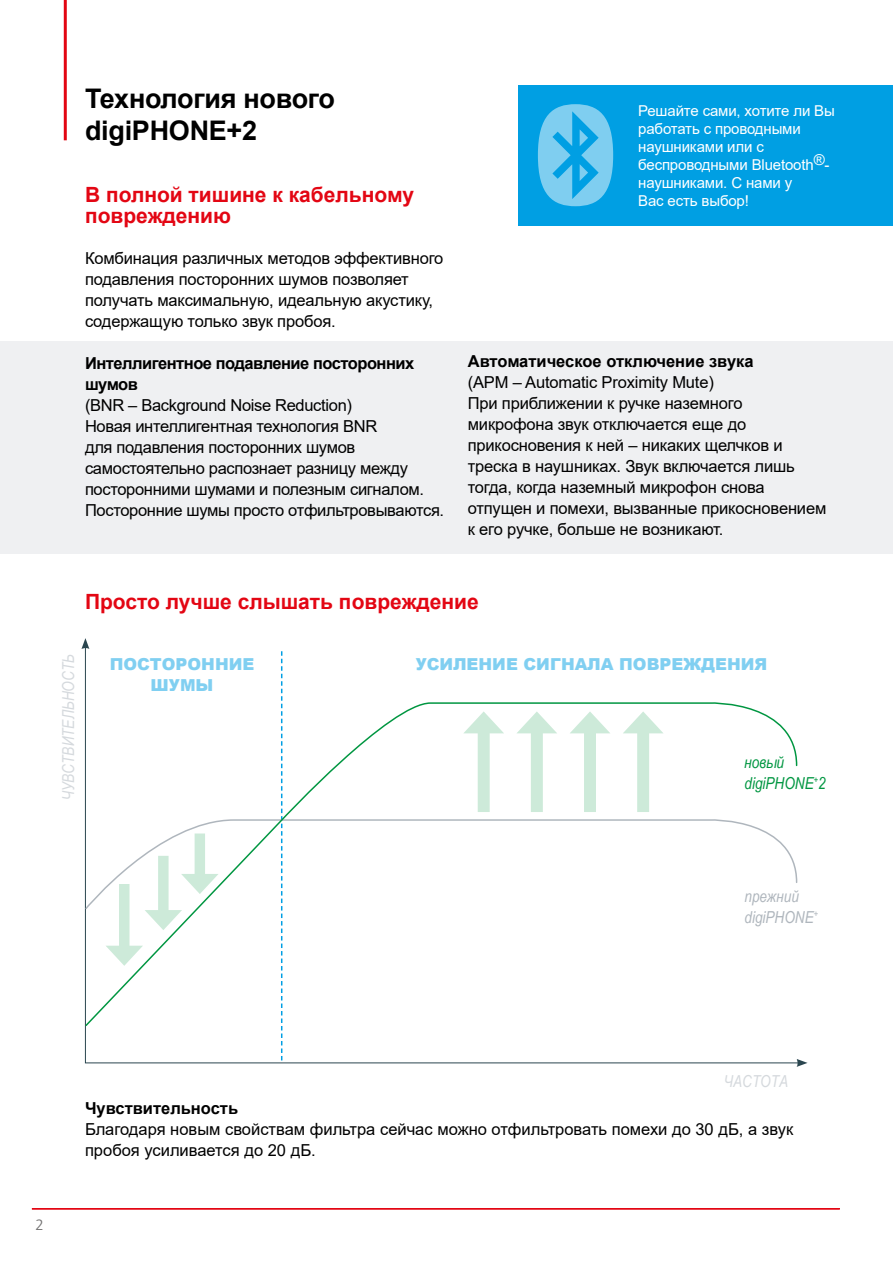
<style>
.page{position:relative;width:893px;height:1263px;background:#fff}
.page>*{position:absolute;margin:0;border:0;box-sizing:border-box;transform-origin:0 0}
.t1{font:700 27px/32.4px "Arial";letter-spacing:-.01em;color:#000}
.t2{font:700 21px/21px "Arial";color:#e30613}
.t3{font:16.5px/21px "Arial";letter-spacing:-.01em;color:#000}
.t4{font:700 16.5px "Arial";color:#000}
.t5{font:900 16.5px/21px "Arial";color:#009fe3;text-align:center}
.t6{font:700 16.5px/21px "Arial";letter-spacing:-.025em;color:#000}
.t7{font:italic 16.5px "Arial Narrow";color:#d5d9dd}
.t8{font:italic 16.5px/21px "Arial Narrow";color:#afb6bd}
.t9{font:italic 16.5px/21px "Arial Narrow";color:#009641}
.t10{font:15px/18px "Arial";letter-spacing:-.01em;color:#fff}
.t11{font:300 15px "Frutiger LT Pro";color:#706f6f}
</style>
<div class="page">
<div style="left:0;top:341px;width:893px;height:213px;background:#eff0f2"></div>
<hr style="left:64px;top:0;width:3px;height:140px;background:#e30613">
<hr style="left:32px;top:1208px;width:808px;height:1px;background:#e30613">
<svg style="left:81px;top:638px;width:8px;height:11px"></svg>
<svg style="left:797px;top:1059px;width:10px;height:8px"></svg>
<div style="left:519px;top:85px;width:374px;height:140px;background:#009fe3"></div>
<svg style="left:538px;top:104px;width:75px;height:102px"></svg>
<svg style="left:281px;top:651px;width:1px;height:409px"></svg>
<svg style="left:84px;top:701px;width:714px;height:326px"></svg>
<div style="left:478px;top:725px;width:12px;height:87px;background:#cdead9"></div>
<svg style="left:463px;top:711px;width:41px;height:22px"></svg>
<div style="left:119px;top:884px;width:11px;height:70px;background:#cdead9"></div>
<svg style="left:106px;top:946px;width:37px;height:20px"></svg>
<div style="left:158px;top:856px;width:11px;height:62px;background:#cdead9"></div>
<svg style="left:145px;top:910px;width:37px;height:20px"></svg>
<div style="left:195px;top:833px;width:10px;height:49px;background:#cdead9"></div>
<svg style="left:181px;top:874px;width:38px;height:20px"></svg>
<div style="left:531px;top:725px;width:12px;height:87px;background:#cdead9"></div>
<svg style="left:516px;top:711px;width:41px;height:22px"></svg>
<div style="left:584px;top:725px;width:12px;height:87px;background:#cdead9"></div>
<svg style="left:570px;top:711px;width:40px;height:22px"></svg>
<div style="left:637px;top:725px;width:12px;height:87px;background:#cdead9"></div>
<svg style="left:623px;top:711px;width:41px;height:22px"></svg>
<h1 class="t1" style="left:85px;top:83px;width:251px">Технология нового digiPHONE+2</h1>
<p class="t2" style="left:85px;top:185px;width:330px">В полной тишине к кабельному повреждению</p>
<p class="t3" style="left:85px;top:247px;width:360px">Комбинация различных методов эффективного подавления посторонних шумов позволяет получать максимальную, идеальную акустику, содержащую только звук пробоя.</p>
<p class="t6" style="left:85px;top:353px;width:331px">Интеллигентное подавление посторонних шумов</p>
<p class="t3" style="left:85px;top:394px;width:361px">(BNR – Background Noise Reduction)<br>Новая интеллигентная технология BNR<br>для подавления посторонних шумов самостоятельно распознает разницу между посторонними шумами и полезным сигналом.<br>Посторонние шумы просто отфильтровываются.</p>
<p class="t10" style="left:638px;top:101px;width:198px">Решайте сами, хотите ли Вы работать с проводными наушниками или с беспроводными Bluetooth®- наушниками. С нами у<br>Вас есть выбор!</p>
<p class="t4" style="left:468px;top:350px;width:287px">Автоматическое отключение звука</p>
<p class="t3" style="left:468px;top:372px;width:360px">(APM – Automatic Proximity Mute)<br>При приближении к ручке наземного микрофона звук отключается еще до прикосновения к ней – никаких щелчков и треска в наушниках. Звук включается лишь тогда, когда наземный микрофон снова отпущен и помехи, вызванные прикосновением к его ручке, больше не возникают.</p>
<p class="t2" style="left:85px;top:591px;width:395px">Просто лучше слышать повреждение</p>
<p class="t7" style="left:57px;top:800px;width:148px;rotate:-90deg">ЧУВСТВИТЕЛЬНОСТЬ</p>
<p class="t5" style="left:110px;top:653px;width:146px">ПОСТОРОННИЕ<br>ШУМЫ</p>
<p class="t5" style="left:416px;top:653px;width:353px">УСИЛЕНИЕ СИГНАЛА ПОВРЕЖДЕНИЯ</p>
<p class="t9" style="left:744px;top:751px;width:83px">новый digiPHONE<sup>+</sup>2</p>
<p class="t8" style="left:744px;top:885px;width:75px">прежний digiPHONE<sup>+</sup></p>
<p class="t11" style="left:36px;top:1216px;width:10px">2</p>
<p class="t7" style="left:724px;top:1069px;width:65px">ЧАСТОТА</p>
<p class="t4" style="left:85px;top:1097px;width:155px">Чувствительность</p>
<p class="t3" style="left:85px;top:1119px;width:710px">Благодаря новым свойствам фильтра сейчас можно отфильтровать помехи до 30 дБ, а звук пробоя усиливается до 20 дБ.</p>
</div>
